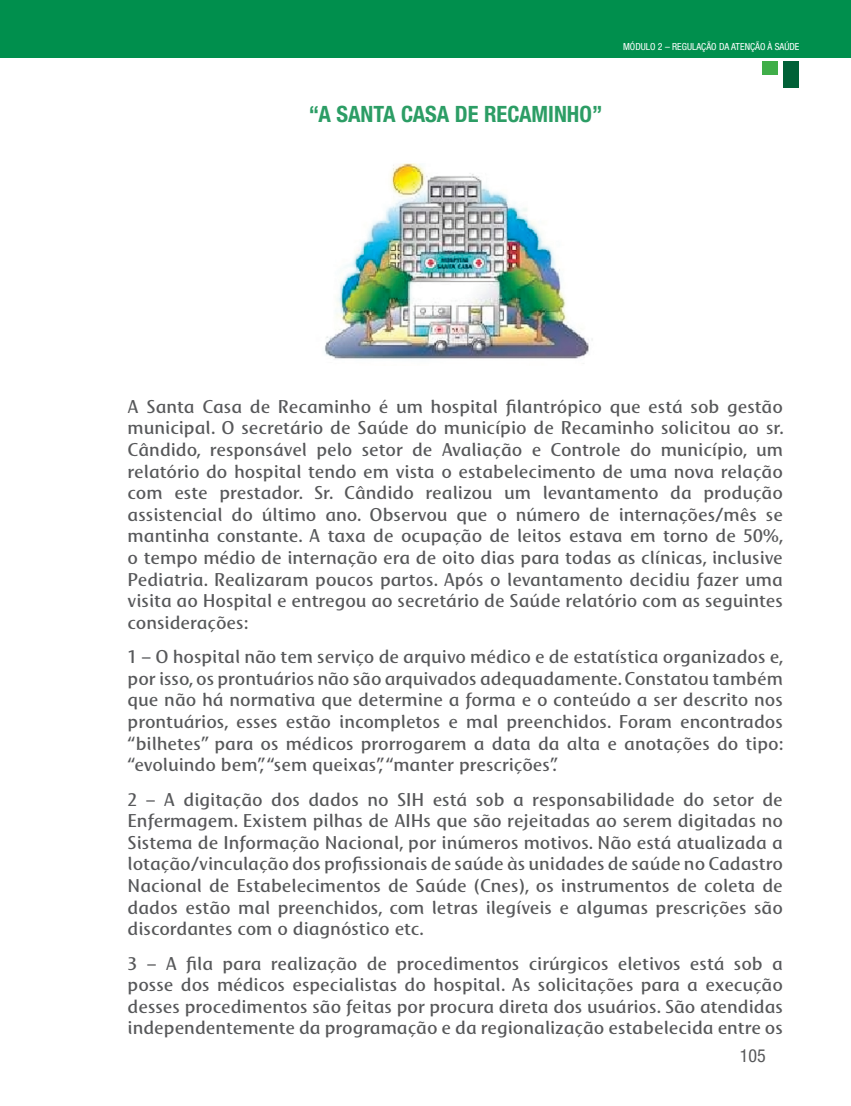
<style>
.page{position:relative;width:851px;height:1106px;background:#fff}
.page>*{position:absolute;margin:0;border:0;box-sizing:border-box;transform-origin:0 0}
.t1{font:700 condensed 22.5px "Helvetica Neue LT Std";color:#2c9d65}
.t2{font:18px/21.6px "Mosquito Std";color:#57585a;text-align:justify}
.t3{font:condensed 18px "Helvetica Neue LT Std";color:#57585a}
.t4{font:condensed 9.75px "Helvetica Neue LT Std";color:#fff}
</style>
<div class="page">
<div style="left:0;top:0;width:850px;height:57px;background:#008f4d"></div>
<div style="left:783px;top:61px;width:15px;height:27px;background:#006137"></div>
<div style="left:762px;top:61px;width:16px;height:14px;background:#40ae49"></div>
<img style="left:325px;top:163px;width:268px;height:201px">
<p class="t1" style="left:309px;top:101px;width:53px">“A SANTA</p>
<p class="t1" style="left:401px;top:101px;width:25px">CASA</p>
<p class="t1" style="left:455px;top:101px;width:55px">DE RECAMIN</p>
<p class="t1" style="left:567px;top:101px;width:37px">HO”</p>
<p class="t4" style="left:623px;top:41px;width:178px">MÓDULO 2 – REGULAÇÃO DA ATENÇÃO À SAÚDE</p>
<p class="t2" style="left:128px;top:395px;width:657px">A Santa Casa de Recaminho é um hospital filantrópico que está sob gestão municipal. O secretário de Saúde do município de Recaminho solicitou ao sr.<br>Cândido, responsável pelo setor de Avaliação e Controle do município, um relatório do hospital tendo em vista o estabelecimento de uma nova relação com este prestador. Sr. Cândido realizou um levantamento da produção assistencial do último ano. Observou que o número de internações/mês se mantinha constante. A taxa de ocupação de leitos estava em torno de 50%, o tempo médio de internação era de oito dias para todas as clínicas, inclusive Pediatria. Realizaram poucos partos. Após o levantamento decidiu fazer uma visita ao Hospital e entregou ao secretário de Saúde relatório com as seguintes considerações:</p>
<p class="t2" style="left:128px;top:645px;width:657px">1 – O hospital não tem serviço de arquivo médico e de estatística organizados e, por isso, os prontuários não são arquivados adequadamente. Constatou também que não há normativa que determine a forma e o conteúdo a ser descrito nos prontuários, esses estão incompletos e mal preenchidos. Foram encontrados “bilhetes” para os médicos prorrogarem a data da alta e anotações do tipo: “evoluindo bem”, “sem queixas”, “manter prescrições”.</p>
<p class="t2" style="left:128px;top:788px;width:656px">2 – A digitação dos dados no SIH está sob a responsabilidade do setor de Enfermagem. Existem pilhas de AIHs que são rejeitadas ao serem digitadas no Sistema de Informação Nacional, por inúmeros motivos. Não está atualizada a lotação/vinculação dos profissionais de saúde às unidades de saúde no Cadastro Nacional de Estabelecimentos de Saúde (Cnes), os instrumentos de coleta de dados estão mal preenchidos, com letras ilegíveis e algumas prescrições são discordantes com o diagnóstico etc.</p>
<p class="t2" style="left:128px;top:952px;width:656px">3 – A fila para realização de procedimentos cirúrgicos eletivos está sob a posse dos médicos especialistas do hospital. As solicitações para a execução desses procedimentos são feitas por procura direta dos usuários. São atendidas independentemente da programação e da regionalização estabelecida entre os</p>
<p class="t3" style="left:739px;top:1045px;width:27px">105</p>
</div>
